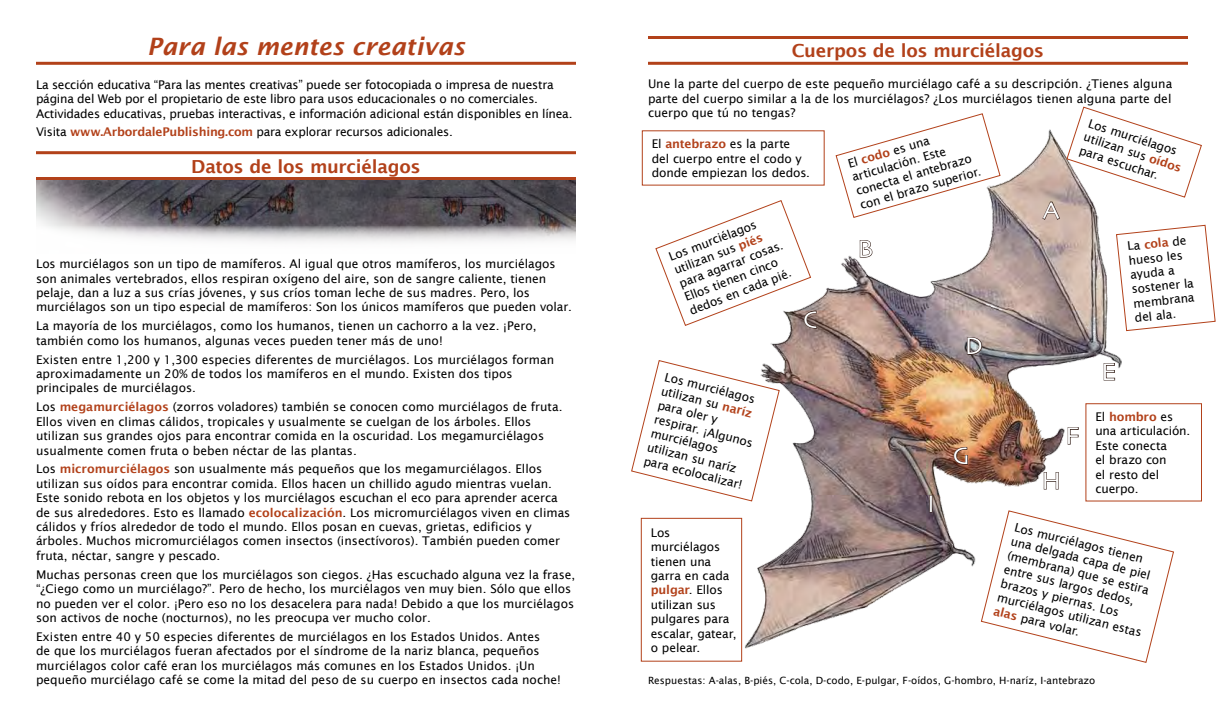
<style>
.page{position:relative;width:1224px;height:720px;background:#fff}
.page>*{position:absolute;margin:0;border:0;box-sizing:border-box;transform-origin:0 0}
.t1{font:25.2px "Skia";color:#fff}
.t2{font:italic 600 24px "Lucida Sans";color:#b2411a}
.t3{font:600 18px "Lucida Sans";letter-spacing:-.015em;color:#b2411a}
.t4{font:12px/14.4px "Lucida Sans";color:#000}
.t5{font:12px/14.4px "Lucida Sans";letter-spacing:-.02em;color:#000}
.t6{font:10px "Lucida Sans";color:#000}
.s1{font-weight:600;color:#b2411a}
</style>
<div class="page">
<img style="left:742px;top:129px;width:380px;height:523px">
<svg style="left:1042px;top:202px;width:18px;height:18px"></svg>
<svg style="left:860px;top:240px;width:12px;height:18px"></svg>
<svg style="left:967px;top:337px;width:15px;height:18px"></svg>
<svg style="left:1104px;top:363px;width:11px;height:17px"></svg>
<svg style="left:954px;top:447px;width:14px;height:18px"></svg>
<svg style="left:1044px;top:472px;width:15px;height:18px"></svg>
<svg style="left:929px;top:495px;width:4px;height:17px"></svg>
<svg style="left:1068px;top:427px;width:11px;height:18px"></svg>
<img style="left:36px;top:180px;width:540px;height:45px">
<svg style="left:45px;top:225px;width:531px;height:17px"></svg>
<hr style="left:648px;top:62px;width:540px;height:3px;background:#b2411a">
<hr style="left:648px;top:36px;width:540px;height:3px;background:#b2411a">
<hr style="left:36px;top:62px;width:540px;height:3px;background:#b2411a">
<svg style="left:1066px;top:106px;width:136px;height:92px"></svg>
<svg style="left:835px;top:113px;width:166px;height:106px"></svg>
<svg style="left:655px;top:199px;width:162px;height:130px"></svg>
<svg style="left:980px;top:510px;width:194px;height:153px"></svg>
<div style="left:1085px;top:403px;width:117px;height:99px;border:1px solid #b2411a"></div>
<svg style="left:631px;top:359px;width:149px;height:143px"></svg>
<svg style="left:1115px;top:224px;width:101px;height:108px"></svg>
<div style="left:641px;top:518px;width:101px;height:144px;border:1px solid #b2411a"></div>
<hr style="left:36px;top:177px;width:540px;height:3px;background:#b2411a">
<hr style="left:36px;top:151px;width:540px;height:3px;background:#b2411a">
<h2 class="t2" style="left:147px;top:32px;width:319px">Para las mentes creativas</h2>
<p class="t5" style="left:36px;top:77px;width:538px">La sección educativa “Para las mentes creativas” puede ser fotocopiada o impresa de nuestra página del Web por el propietario de este libro para usos educacionales o no comerciales.<br>Actividades educativas, pruebas interactivas, e información adicional están disponibles en línea.</p>
<p class="t5" style="left:36px;top:125px;width:418px">Visita <span class="s1">www.ArbordalePublishing.com</span> para explorar recursos adicionales.</p>
<h3 class="t3" style="left:191px;top:156px;width:231px">Datos de los murciélagos</h3>
<p class="t4" style="left:36px;top:257px;width:538px">Los murciélagos son un tipo de mamíferos. Al igual que otros mamíferos, los murciélagos son animales vertebrados, ellos respiran oxígeno del aire, son de sangre caliente, tienen pelaje, dan a luz a sus crías jóvenes, y sus críos toman leche de sus madres. Pero, los murciélagos son un tipo especial de mamíferos: Son los únicos mamíferos que pueden volar.</p>
<p class="t4" style="left:36px;top:319px;width:502px">La mayoría de los murciélagos, como los humanos, tienen un cachorro a la vez. ¡Pero, también como los humanos, algunas veces pueden tener más de uno!</p>
<p class="t4" style="left:36px;top:352px;width:520px">Existen entre 1,200 y 1,300 especies diferentes de murciélagos. Los murciélagos forman aproximadamente un 20% de todos los mamíferos en el mundo. Existen dos tipos principales de murciélagos.</p>
<p class="t4" style="left:36px;top:400px;width:528px">Los <span class="s1">megamurciélagos</span> (zorros voladores) también se conocen como murciélagos de fruta.<br>Ellos viven en climas cálidos, tropicales y usualmente se cuelgan de los árboles. Ellos utilizan sus grandes ojos para encontrar comida en la oscuridad. Los megamurciélagos usualmente comen fruta o beben néctar de las plantas.</p>
<p class="t4" style="left:36px;top:462px;width:536px">Los <span class="s1">micromurciélagos</span> son usualmente más pequeños que los megamurciélagos. Ellos utilizan sus oídos para encontrar comida. Ellos hacen un chillido agudo mientras vuelan.<br>Este sonido rebota en los objetos y los murciélagos escuchan el eco para aprender acerca de sus alrededores. Esto es llamado <span class="s1">ecolocalización</span>. Los micromurciélagos viven en climas cálidos y fríos alrededor de todo el mundo. Ellos posan en cuevas, grietas, edificios y árboles. Muchos micromurciélagos comen insectos (insectívoros). También pueden comer fruta, néctar, sangre y pescado.</p>
<p class="t4" style="left:36px;top:567px;width:541px">Muchas personas creen que los murciélagos son ciegos. ¿Has escuchado alguna vez la frase, “¿Ciego como un murciélago?”. Pero de hecho, los murciélagos ven muy bien. Sólo que ellos no pueden ver el color. ¡Pero eso no los desacelera para nada! Debido a que los murciélagos son activos de noche (nocturnos), no les preocupa ver mucho color.</p>
<p class="t4" style="left:36px;top:629px;width:527px">Existen entre 40 y 50 especies diferentes de murciélagos en los Estados Unidos. Antes<br>de que los murciélagos fueran afectados por el síndrome de la nariz blanca, pequeños murciélagos color café eran los murciélagos más comunes en los Estados Unidos. ¡Un pequeño murciélago café se come la mitad del peso de su cuerpo en insectos cada noche!</p>
<h3 class="t3" style="left:792px;top:41px;width:254px">Cuerpos de los murciélagos</h3>
<p class="t4" style="left:648px;top:77px;width:526px;text-align:justify">Une la parte del cuerpo de este pequeño murciélago café a su descripción. ¿Tienes alguna parte del cuerpo similar a la de los murciélagos? ¿Los murciélagos tienen alguna parte del cuerpo que tú no tengas?</p>
<p class="t4" style="left:1091px;top:116px;width:104px;rotate:18deg">Los murciélagos utilizan sus <span class="s1">oídos </span>para escuchar.</p>
<p class="t4" style="left:846px;top:157px;width:127px;rotate:-16deg">El <span class="s1">codo</span> es una articulación. Este conecta el antebrazo con el brazo superior.</p>
<p class="t4" style="left:652px;top:137px;width:160px">El <span class="s1">antebrazo</span> es la parte del cuerpo entre el codo y donde empiezan los dedos.</p>
<h1 class="t1" style="left:1043px;top:196px;width:18px">A</h1>
<p class="t4" style="left:667px;top:250px;width:112px;rotate:-21deg">Los murciélagos utilizan sus <span class="s1">piés </span>para agarrar cosas.<br>Ellos tienen cinco dedos en cada pié.</p>
<h1 class="t1" style="left:803px;top:304px;width:16px">C</h1>
<p class="t4" style="left:667px;top:370px;width:103px;rotate:14deg">Los murciélagos utilizan su <span class="s1">naríz </span>para oler y respirar. ¡Algunos murciélagos utilizan su naríz para ecolocalizar!</p>
<p class="t4" style="left:651px;top:525px;width:87px">Los murciélagos tienen una garra en cada <span class="s1">pulgar</span>. Ellos utilizan sus pulgares para escalar, gatear, o pelear.</p>
<h1 class="t1" style="left:857px;top:234px;width:18px">B</h1>
<h1 class="t1" style="left:927px;top:489px;width:9px">I</h1>
<h1 class="t1" style="left:965px;top:331px;width:20px">D</h1>
<p class="t4" style="left:1127px;top:239px;width:64px;rotate:-6deg">La <span class="s1">cola</span> de hueso les ayuda a sostener la membrana del ala.</p>
<h1 class="t1" style="left:1101px;top:357px;width:17px">E</h1>
<h1 class="t1" style="left:953px;top:441px;width:19px">G</h1>
<h1 class="t1" style="left:1065px;top:421px;width:16px">F</h1>
<h1 class="t1" style="left:1041px;top:466px;width:21px">H</h1>
<p class="t4" style="left:1095px;top:410px;width:96px">El <span class="s1">hombro</span> es una articulación.<br>Este conecta<br>el brazo con<br>el resto del cuerpo.</p>
<p class="t4" style="left:1017px;top:520px;width:150px;rotate:14deg">Los murciélagos tienen una delgada capa de piel (membrana) que se estira entre sus largos dedos, brazos y piernas. Los murciélagos utilizan estas <span class="s1">alas</span> para volar.</p>
<p class="t6" style="left:648px;top:675px;width:449px">Respuestas: A-alas, B-piés, C-cola, D-codo, E-pulgar, F-oídos, G-hombro, H-naríz, I-antebrazo</p>
</div>
